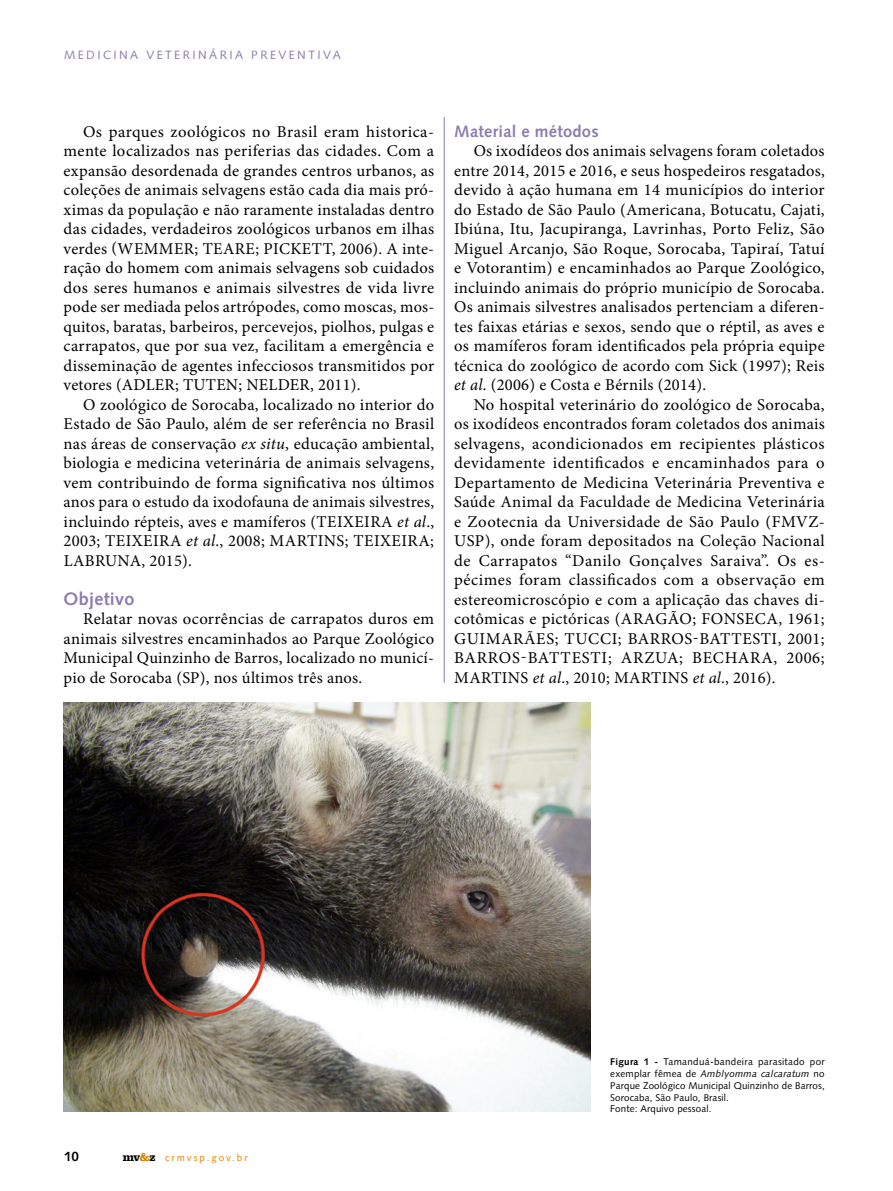
<style>
.page{position:relative;width:893px;height:1191px;background:#fff}
.page>*{position:absolute;margin:0;border:0;box-sizing:border-box;transform-origin:0 0}
.t1{font:700 18px "Syntax LT Std";letter-spacing:.015em;color:#8b7dae}
.t2{font:16.5px/19.5px "Minion Pro";letter-spacing:.015em;color:#000;text-align:justify}
.t3{font:700 16.5px "Syntax LT Std";letter-spacing:.015em;color:#8b7dae}
.t4{font:700 13.5px "Syntax LT Std";color:#000}
.t5{font:12px "Syntax LT Std";letter-spacing:.2em;color:#8b7dae}
.t6{font:9.75px/11.7px "Syntax LT Std";letter-spacing:.015em;color:#000}
.t7{font:9.75px "Syntax LT Std";letter-spacing:.2em;color:#e58100}
.s1{font-style:italic}
.s2{font-family:"Clarendon LT Std";font-weight:700;font-size:12px;color:#000}
.s3{font-family:"Clarendon LT Std";font-weight:700;font-size:12px;color:#cc8400}
.s4{font-weight:700}
</style>
<div class="page">
<hr style="left:444px;top:117px;width:1px;height:566px;background:#8b7dae">
<img style="left:63px;top:702px;width:528px;height:410px">
<p class="t5" style="left:64px;top:47px;width:278px">MEDICINA VETERINÁRIA PREVENTIVA</p>
<p class="t2" style="left:64px;top:122px;width:372px;text-indent:20px">Os parques zoológicos no Brasil eram historica&shy;mente localizados nas periferias das cidades. Com a expansão desordenada de grandes centros urbanos, as coleções de animais selvagens estão cada dia mais pró&shy;ximas da população e não raramente instaladas dentro das cidades, verdadeiros zoológicos urbanos em ilhas verdes (WEMMER; TEARE; PICKETT, 2006). A inte&shy;ração do homem com animais selvagens sob cuidados dos seres humanos e animais silvestres de vida livre pode ser mediada pelos artrópodes, como moscas, mos&shy;quitos, baratas, barbeiros, percevejos, piolhos, pulgas e carrapatos, que por sua vez, facilitam a emergência e disseminação de agentes infecciosos transmitidos por vetores (ADLER; TUTEN; NELDER, 2011).</p>
<p class="t2" style="left:64px;top:395px;width:372px;text-indent:20px">O zoológico de Sorocaba, localizado no interior do Estado de São Paulo, além de ser referência no Brasil nas áreas de conservação <span class="s1">ex situ</span>, educação ambiental, biologia e medicina veterinária de animais selvagens, vem contribuindo de forma significativa nos últimos anos para o estudo da ixodofauna de animais silvestres, incluindo répteis, aves e mamíferos (TEIXEIRA <span class="s1">et al</span>., 2003; TEIXEIRA <span class="s1">et al</span>., 2008; MARTINS; TEIXEIRA; LABRUNA, 2015).</p>
<p class="t1" style="left:64px;top:588px;width:72px">Objetivo</p>
<p class="t2" style="left:64px;top:609px;width:372px;text-indent:20px">Relatar novas ocorrências de carrapatos duros em animais silvestres encaminhados ao Parque Zoológico Municipal Quinzinho de Barros, localizado no municí&shy;pio de Sorocaba (SP), nos últimos três anos.</p>
<p class="t3" style="left:454px;top:121px;width:146px">Material e métodos</p>
<p class="t2" style="left:454px;top:141px;width:372px;text-indent:20px">Os ixodídeos dos animais selvagens foram coletados entre 2014, 2015 e 2016, e seus hospedeiros resgatados, devido à ação humana em 14 municípios do interior do Estado de São Paulo (Americana, Botucatu, Cajati, Ibiúna, Itu, Jacupiranga, Lavrinhas, Porto Feliz, São Miguel Arcanjo, São Roque, Sorocaba, Tapiraí, Tatuí e Votorantim) e encaminhados ao Parque Zoológico, incluindo animais do próprio município de Sorocaba.<br>Os animais silvestres analisados pertenciam a diferen&shy;tes faixas etárias e sexos, sendo que o réptil, as aves e os mamíferos foram identificados pela própria equipe técnica do zoológico de acordo com Sick (1997); Reis <span class="s1">et al</span>. (2006) e Costa e Bérnils (2014).</p>
<p class="t2" style="left:454px;top:395px;width:372px;text-indent:20px">No hospital veterinário do zoológico de Sorocaba, os ixodídeos encontrados foram coletados dos animais selvagens, acondicionados em recipientes plásticos devidamente identificados e encaminhados para o Departamento de Medicina Veterinária Preventiva e Saúde Animal da Faculdade de Medicina Veterinária e Zootecnia da Universidade de São Paulo (FMVZ-USP), onde foram depositados na Coleção Nacional de Carrapatos “Danilo Gonçalves Saraiva”. Os es&shy;pécimes foram classificados com a observação em estereomicroscópio e com a aplicação das chaves di&shy;cotômicas e pictóricas (ARAGÃO; FONSECA, 1961; GUIMARÃES; TUCCI; BARROS-BATTESTI, 2001; BARROS-BATTESTI; ARZUA; BECHARA, 2006; MARTINS <span class="s1">et al</span>., 2010; MARTINS <span class="s1">et al</span>., 2016).</p>
<p class="t4" style="left:64px;top:1148px;width:16px">10</p>
<p class="t7" style="left:123px;top:1151px;width:126px"><span class="s2">mv</span><span class="s3">&amp;</span><span class="s2">z</span> crmvsp.gov.br</p>
<p class="t6" style="left:610px;top:1056px;width:216px"><span class="s4">Figura 1 -</span> Tamanduá-bandeira parasitado por exemplar fêmea de <span class="s1">Amblyomma calcaratum</span> no Parque Zoológico Municipal Quinzinho de Barros, Sorocaba, São Paulo, Brasil.<br>Fonte: Arquivo pessoal.</p>
</div>
